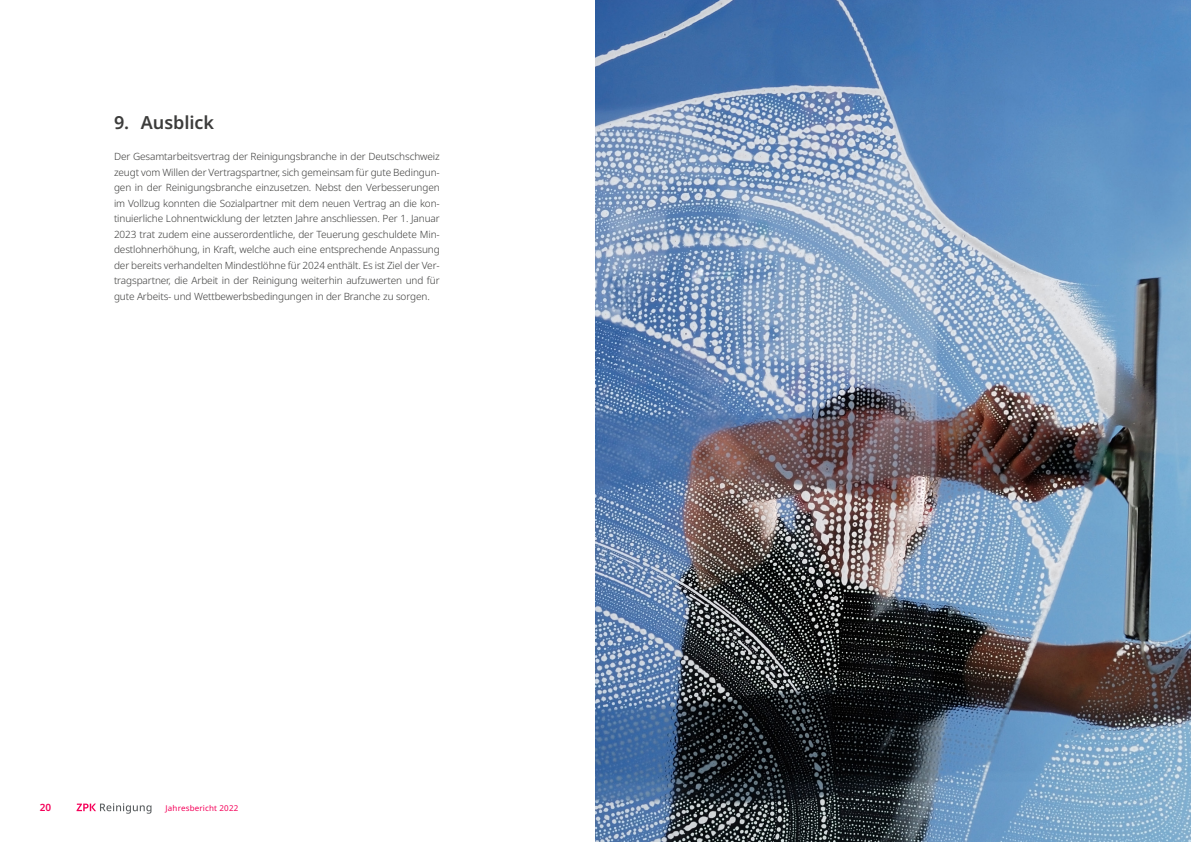
<style>
.page{position:relative;width:1191px;height:842px;background:#fff}
.page>*{position:absolute;margin:0;border:0;box-sizing:border-box;transform-origin:0 0}
.Untertitel_Lead_gros{font:600 18px "Noto Sans";letter-spacing:-.005em;color:#3c3c3b}
.Lauftext_10pt{font:300 10px/15.5px "Noto Sans";letter-spacing:-.01em;color:#3c3c3b;text-align:justify}
.t1{font:600 10px "Noto Sans";color:#f50059}
.t2{font:8px "Noto Sans";letter-spacing:.02em;color:#f50059}
</style>
<div class="page">
<svg style="left:77px;top:803px;width:74px;height:11px"></svg>
<img style="left:595px;top:0;width:596px;height:842px">
<p class="Untertitel_Lead_gros" style="left:114px;top:112px;width:101px">9. Ausblick</p>
<p class="Lauftext_10pt" style="left:114px;top:149px;width:327px">Der Gesamtarbeitsvertrag der Reinigungsbranche in der Deutschschweiz zeugt vom Willen der Vertragspartner, sich gemeinsam für gute Bedingun&shy;gen in der Reinigungsbranche einzusetzen. Nebst den Verbesserungen im Vollzug konnten die Sozialpartner mit dem neuen Vertrag an die kon&shy;tinuierliche Lohnentwicklung der letzten Jahre anschliessen. Per 1. Januar 2023 trat zudem eine ausserordentliche, der Teuerung geschuldete Min&shy;destlohnerhöhung, in Kraft, welche auch eine entsprechende Anpassung der bereits verhandelten Mindestlöhne für 2024 enthält. Es ist Ziel der Ver&shy;tragspartner, die Arbeit in der Reinigung weiterhin aufzuwerten und für gute Arbeits- und Wettbewerbsbedingungen in der Branche zu sorgen.</p>
<p class="t1" style="left:40px;top:802px;width:13px">20</p>
<p class="t2" style="left:166px;top:804px;width:74px">Jahresbericht 2022</p>
</div>
